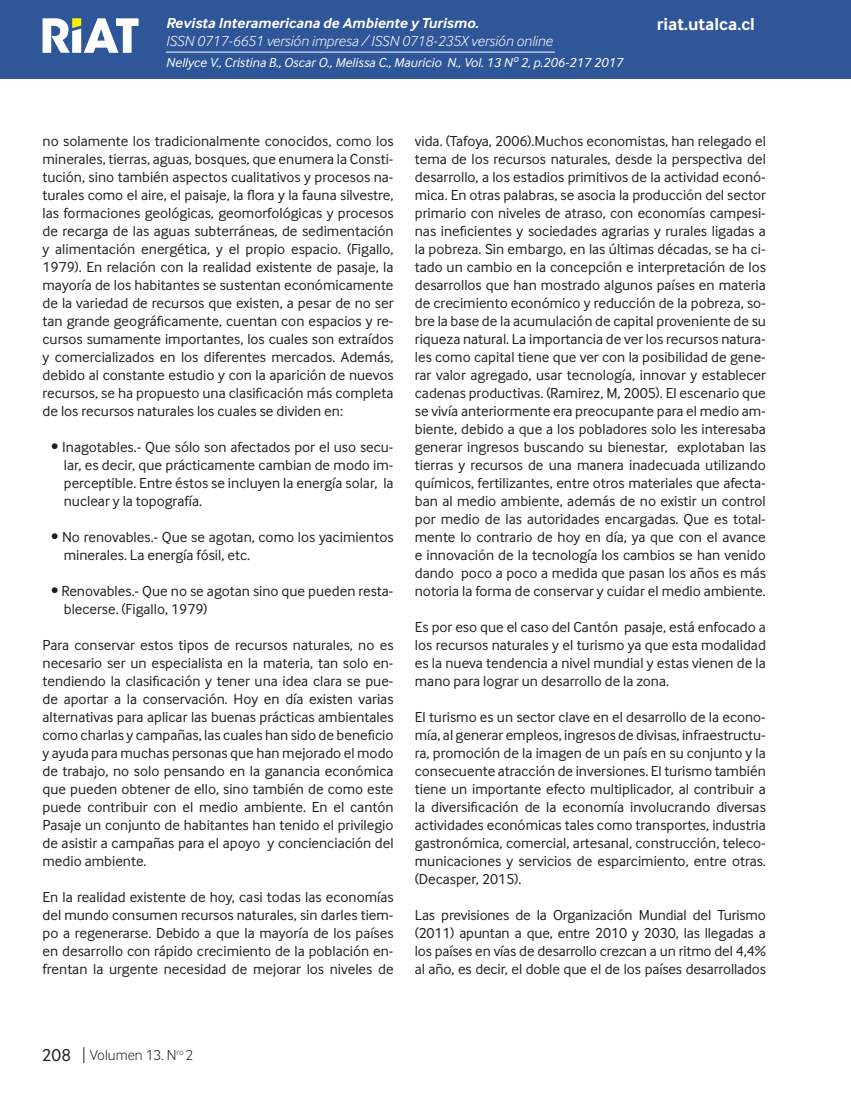
<style>
.page{position:relative;width:851px;height:1106px;background:#fff}
.page>*{position:absolute;margin:0;border:0;box-sizing:border-box;transform-origin:0 0}
.t1{font:700 18px "Inter Face";color:#fff}
.Cuerpo_de_Texto{font:15px/18px "Inter Face";color:#231f20;text-align:justify}
.t2{font:italic 300 15px "Inter Face";color:#fff}
.t3{font:italic 700 15px "Inter Face";color:#fff}
.t4{font:300 15px "Inter Face";color:#231f20}
.Cuño_de_pagina{font:italic 13.5px "Inter Face";color:#fff}
.s1{font-weight:400;font-size:18px}
</style>
<div class="page">
<div style="left:0;top:0;width:850px;height:79px;background:#2f5699"></div>
<hr style="left:850px;top:0;width:1px;height:79px;background:#2f5699">
<hr style="left:166px;top:52px;width:388px;height:1px;background:#fff">
<svg style="left:43px;top:18px;width:95px;height:35px"></svg>
<svg style="left:83px;top:1047px;width:1px;height:16px"></svg>
<p class="t3" style="left:166px;top:15px;width:314px">Revista Interamericana de Ambiente y Turismo.</p>
<p class="t2" style="left:166px;top:33px;width:388px">ISSN 0717-6651 versión impresa / ISSN 0718-235X versión online</p>
<p class="Cuño_de_pagina" style="left:166px;top:55px;width:458px">Nellyce V., Cristina B., Oscar O., Melissa C., Mauricio N., Vol. 13 Nº 2, p.206-217 2017</p>
<p class="t1" style="left:656px;top:14px;width:99px">riat.utalca.cl</p>
<p class="Cuerpo_de_Texto" style="left:43px;top:132px;width:352px">no solamente los tradicionalmente conocidos, como los minerales, tierras, aguas, bosques, que enumera la Consti&shy;tución, sino también aspectos cualitativos y procesos na&shy;turales como el aire, el paisaje, la flora y la fauna silvestre, las formaciones geológicas, geomorfológicas y procesos de recarga de las aguas subterráneas, de sedimentación y alimentación energética, y el propio espacio. (Figallo, 1979). En relación con la realidad existente de pasaje, la mayoría de los habitantes se sustentan económicamente de la variedad de recursos que existen, a pesar de no ser tan grande geográficamente, cuentan con espacios y re&shy;cursos sumamente importantes, los cuales son extraídos y comercializados en los diferentes mercados. Además, debido al constante estudio y con la aparición de nuevos recursos, se ha propuesto una clasificación más completa de los recursos naturales los cuales se dividen en:</p>
<p class="Cuerpo_de_Texto" style="left:64px;top:438px;width:331px;text-indent:-13px">• Inagotables.- Que sólo son afectados por el uso secu&shy;lar, es decir, que prácticamente cambian de modo im&shy;perceptible. Entre éstos se incluyen la energía solar, la nuclear y la topografía.</p>
<p class="Cuerpo_de_Texto" style="left:64px;top:528px;width:331px;text-indent:-13px">• No renovables.- Que se agotan, como los yacimientos minerales. La energía fósil, etc.</p>
<p class="Cuerpo_de_Texto" style="left:64px;top:582px;width:331px;text-indent:-13px">• Renovables.- Que no se agotan sino que pueden resta&shy;blecerse. (Figallo, 1979)</p>
<p class="Cuerpo_de_Texto" style="left:43px;top:636px;width:352px">Para conservar estos tipos de recursos naturales, no es necesario ser un especialista en la materia, tan solo en&shy;tendiendo la clasificación y tener una idea clara se pue&shy;de aportar a la conservación. Hoy en día existen varias alternativas para aplicar las buenas prácticas ambientales como charlas y campañas, las cuales han sido de beneficio y ayuda para muchas personas que han mejorado el modo de trabajo, no solo pensando en la ganancia económica que pueden obtener de ello, sino también de como este puede contribuir con el medio ambiente. En el cantón Pasaje un conjunto de habitantes han tenido el privilegio de asistir a campañas para el apoyo y concienciación del medio ambiente.</p>
<p class="Cuerpo_de_Texto" style="left:43px;top:888px;width:352px">En la realidad existente de hoy, casi todas las economías del mundo consumen recursos naturales, sin darles tiem&shy;po a regenerarse. Debido a que la mayoría de los países en desarrollo con rápido crecimiento de la población en&shy;frentan la urgente necesidad de mejorar los niveles de</p>
<p class="Cuerpo_de_Texto" style="left:415px;top:132px;width:352px">vida. (Tafoya, 2006).Muchos economistas, han relegado el tema de los recursos naturales, desde la perspectiva del desarrollo, a los estadios primitivos de la actividad econó&shy;mica. En otras palabras, se asocia la producción del sector primario con niveles de atraso, con economías campesi&shy;nas ineficientes y sociedades agrarias y rurales ligadas a la pobreza. Sin embargo, en las últimas décadas, se ha ci&shy;tado un cambio en la concepción e interpretación de los desarrollos que han mostrado algunos países en materia de crecimiento económico y reducción de la pobreza, so&shy;bre la base de la acumulación de capital proveniente de su riqueza natural. La importancia de ver los recursos natura&shy;les como capital tiene que ver con la posibilidad de gene&shy;rar valor agregado, usar tecnología, innovar y establecer cadenas productivas. (Ramirez, M, 2005). El escenario que se vivía anteriormente era preocupante para el medio am&shy;biente, debido a que a los pobladores solo les interesaba generar ingresos buscando su bienestar, explotaban las tierras y recursos de una manera inadecuada utilizando químicos, fertilizantes, entre otros materiales que afecta&shy;ban al medio ambiente, además de no existir un control por medio de las autoridades encargadas. Que es total&shy;mente lo contrario de hoy en día, ya que con el avance e innovación de la tecnología los cambios se han venido dando poco a poco a medida que pasan los años es más notoria la forma de conservar y cuidar el medio ambiente.</p>
<p class="Cuerpo_de_Texto" style="left:415px;top:618px;width:352px">Es por eso que el caso del Cantón pasaje, está enfocado a los recursos naturales y el turismo ya que esta modalidad es la nueva tendencia a nivel mundial y estas vienen de la mano para lograr un desarrollo de la zona.</p>
<p class="Cuerpo_de_Texto" style="left:415px;top:708px;width:352px">El turismo es un sector clave en el desarrollo de la econo&shy;mía, al generar empleos, ingresos de divisas, infraestructu&shy;ra, promoción de la imagen de un país en su conjunto y la consecuente atracción de inversiones. El turismo también tiene un importante efecto multiplicador, al contribuir a la diversificación de la economía involucrando diversas actividades económicas tales como transportes, industria gastronómica, comercial, artesanal, construcción, teleco&shy;municaciones y servicios de esparcimiento, entre otras. (Decasper, 2015).</p>
<p class="Cuerpo_de_Texto" style="left:415px;top:906px;width:352px">Las previsiones de la Organización Mundial del Turismo (2011) apuntan a que, entre 2010 y 2030, las llegadas a los países en vías de desarrollo crezcan a un ritmo del 4,4% al año, es decir, el doble que el de los países desarrollados</p>
<p class="t4" style="left:42px;top:1046px;width:153px"><span class="s1">208</span> Volumen 13. N<sup>ro</sup> 2</p>
</div>
